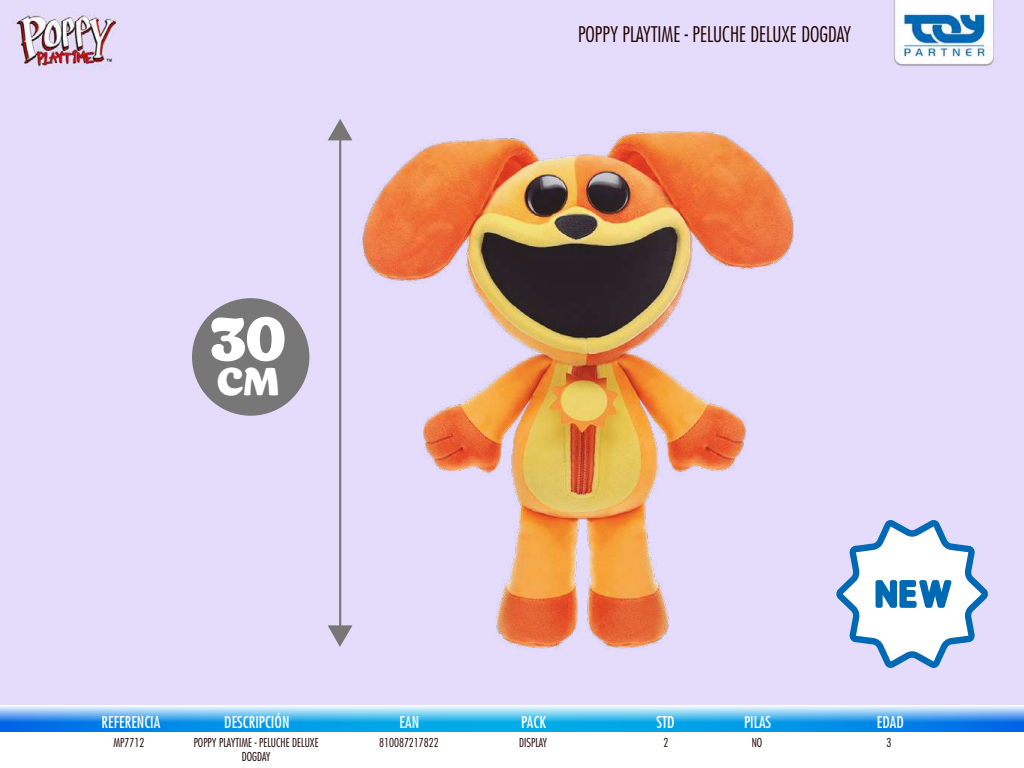
<style>
.page{position:relative;width:1024px;height:768px;background:#fff}
.page>*{position:absolute;margin:0;border:0;box-sizing:border-box;transform-origin:0 0}
.t1{font:700 60.1px "Appetite Pro";color:#fff}
.t2{font:700 38.4px "Appetite Pro";color:#fff}
.t3{font:300 condensed 21px "Futura";color:#1f0000}
.t4{font:condensed 15.9px "Futura";color:#fff}
.t5{font:300 condensed 12px/14.4px "Futura";color:#1f0000;text-align:center}
</style>
<div class="page">
<svg style="left:0;top:706px;width:1024px;height:26px;background:#4cb2ed"></svg>
<div style="left:0;top:0;width:1024px;height:705px;background:#e5dcfb"></div>
<img style="left:888px;top:0;width:115px;height:143px">
<img style="left:352px;top:88px;width:452px;height:563px">
<svg style="left:836px;top:520px;width:153px;height:148px"></svg>
<div style="left:193px;top:299px;width:115px;height:116px;background:#777;border-radius:50%"></div>
<div style="left:192px;top:298px;width:117px;height:118px;border:2px solid #777;border-radius:50%"></div>
<hr style="left:339px;top:139px;width:2px;height:504px;background:#777">
<svg style="left:327px;top:117px;width:27px;height:25px"></svg>
<svg style="left:326px;top:624px;width:28px;height:25px"></svg>
<h1 class="t1" style="left:211px;top:302px;width:76px">30</h1>
<h2 class="t2" style="left:217px;top:359px;width:63px">CM</h2>
<h3 class="t3" style="left:578px;top:22px;width:275px">POPPY PLAYTIME - PELUCHE DELUXE DOGDAY</h3>
<h3 class="t4" style="left:102px;top:712px;width:60px">REFERENCIA</h3>
<h3 class="t4" style="left:224px;top:712px;width:67px">DESCRIPCIÓN</h3>
<h3 class="t4" style="left:400px;top:712px;width:21px">EAN</h3>
<h3 class="t4" style="left:521px;top:712px;width:26px">PACK</h3>
<h3 class="t4" style="left:657px;top:712px;width:20px">STD</h3>
<h3 class="t4" style="left:744px;top:712px;width:29px">PILAS</h3>
<h3 class="t4" style="left:877px;top:712px;width:28px">EDAD</h3>
<p class="t5" style="left:113px;top:735px;width:33px">MP7712</p>
<p class="t5" style="left:194px;top:735px;width:127px">POPPY PLAYTIME - PELUCHE DELUXE<br>DOGDAY</p>
<p class="t5" style="left:379px;top:735px;width:61px">810087217822</p>
<p class="t5" style="left:519px;top:735px;width:30px">DISPLAY</p>
<p class="t5" style="left:664px;top:735px;width:6px">2</p>
<p class="t5" style="left:752px;top:735px;width:12px">NO</p>
<p class="t5" style="left:887px;top:735px;width:6px">3</p>
</div>
